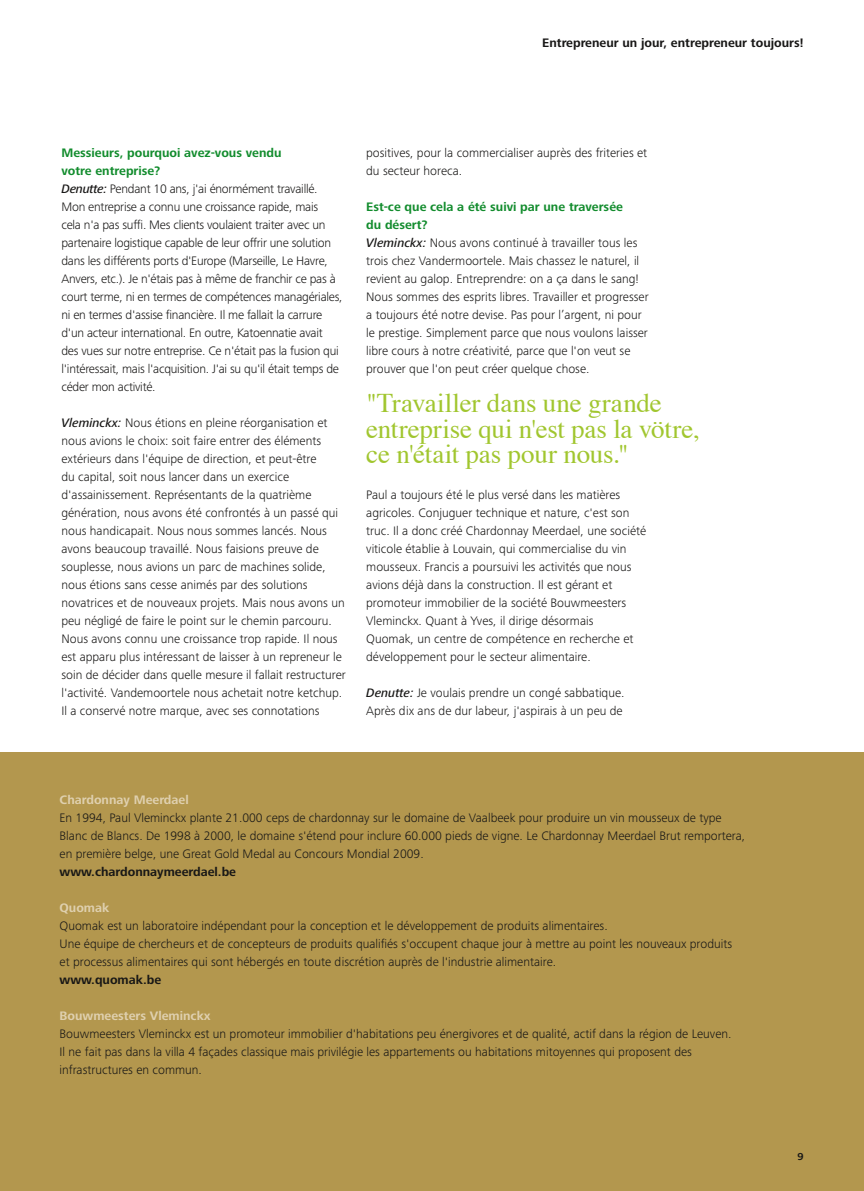
<style>
.page{position:relative;width:864px;height:1191px;background:#fff}
.page>*{position:absolute;margin:0;border:0;box-sizing:border-box;transform-origin:0 0}
.t1{font:27px/25.5px "Times";letter-spacing:-.005em;color:#a1c62f}
.t2{font:300 12.75px/18px "Frutiger Next Pro";color:#181716}
.t3{font:300 12.75px/18px "Frutiger Next Pro";letter-spacing:-.02em;color:#181716}
.t4{font:700 12.75px "Frutiger Next Pro";color:#181716}
.t5{font:700 12.75px "Frutiger Next Pro";color:#dfd0af}
.t6{font:700 10.5px "Frutiger Next Pro";color:#181716}
.s1{font-weight:700;color:#128c2d}
.s2{font-weight:500;font-style:italic}
</style>
<div class="page">
<div style="left:0;top:752px;width:863px;height:439px;background:#b3974e"></div>
<p class="t4" style="left:542px;top:36px;width:262px">Entrepreneur un jour, entrepreneur toujours!</p>
<p class="t3" style="left:61px;top:143px;width:282px"><span class="s1">Messieurs, pourquoi avez-vous vendu<br>votre entreprise?<br></span><span class="s2">Denutte:</span> Pendant 10 ans, j'ai énormément travaillé.<br>Mon entreprise a connu une croissance rapide, mais<br>cela n'a pas suffi. Mes clients voulaient traiter avec un partenaire logistique capable de leur offrir une solution dans les différents ports d'Europe (Marseille, Le Havre, Anvers, etc.). Je n'étais pas à même de franchir ce pas à court terme, ni en termes de compétences managériales, ni en termes d'assise financière. Il me fallait la carrure d'un acteur international. En outre, Katoennatie avait des vues sur notre entreprise. Ce n'était pas la fusion qui l'intéressait, mais l'acquisition. J'ai su qu'il était temps de céder mon activité.</p>
<p class="t2" style="left:61px;top:413px;width:286px"><span class="s2">Vleminckx:</span> Nous étions en pleine réorganisation et nous avions le choix: soit faire entrer des éléments extérieurs dans l'équipe de direction, et peut-être<br>du capital, soit nous lancer dans un exercice d'assainissement. Représentants de la quatrième génération, nous avons été confrontés à un passé qui nous handicapait. Nous nous sommes lancés. Nous avons beaucoup travaillé. Nous faisions preuve de souplesse, nous avions un parc de machines solide, nous étions sans cesse animés par des solutions novatrices et de nouveaux projets. Mais nous avons un peu négligé de faire le point sur le chemin parcouru.<br>Nous avons connu une croissance trop rapide. Il nous est apparu plus intéressant de laisser à un repreneur le soin de décider dans quelle mesure il fallait restructurer l'activité. Vandemoortele nous achetait notre ketchup.<br>Il a conservé notre marque, avec ses connotations</p>
<p class="t2" style="left:366px;top:143px;width:282px">positives, pour la commercialiser auprès des friteries et du secteur horeca.</p>
<p class="t2" style="left:366px;top:197px;width:284px"><span class="s1">Est-ce que cela a été suivi par une traversée<br>du désert?<br></span><span class="s2">Vleminckx:</span> Nous avons continué à travailler tous les trois chez Vandermoortele. Mais chassez le naturel, il revient au galop. Entreprendre: on a ça dans le sang!<br>Nous sommes des esprits libres. Travailler et progresser a toujours été notre devise. Pas pour l’argent, ni pour le prestige. Simplement parce que nous voulons laisser libre cours à notre créativité, parce que l'on veut se prouver que l'on peut créer quelque chose.</p>
<h1 class="t1" style="left:366px;top:388px;width:334px">"Travailler dans une grande entreprise qui n'est pas la vötre, ce n'était pas pour nous."</h1>
<p class="t2" style="left:366px;top:485px;width:281px">Paul a toujours été le plus versé dans les matières agricoles. Conjuguer technique et nature, c'est son truc. Il a donc créé Chardonnay Meerdael, une société viticole établie à Louvain, qui commercialise du vin mousseux. Francis a poursuivi les activités que nous avions déjà dans la construction. Il est gérant et promoteur immobilier de la société Bouwmeesters Vleminckx. Quant à Yves, il dirige désormais<br>Quomak, un centre de compétence en recherche et développement pour le secteur alimentaire.</p>
<p class="t2" style="left:366px;top:683px;width:260px"><span class="s2">Denutte:</span> Je voulais prendre un congé sabbatique.<br>Après dix ans de dur labeur, j'aspirais à un peu de</p>
<p class="t5" style="left:60px;top:792px;width:131px">Chardonnay Meerdael</p>
<p class="t2" style="left:60px;top:808px;width:686px">En 1994, Paul Vleminckx plante 21.000 ceps de chardonnay sur le domaine de Vaalbeek pour produire un vin mousseux de type<br>Blanc de Blancs. De 1998 à 2000, le domaine s'étend pour inclure 60.000 pieds de vigne. Le Chardonnay Meerdael Brut remportera, en première belge, une Great Gold Medal au Concours Mondial 2009.</p>
<p class="t4" style="left:60px;top:864px;width:178px">www.chardonnaymeerdael.be</p>
<p class="t5" style="left:60px;top:900px;width:51px">Quomak</p>
<p class="t2" style="left:60px;top:916px;width:673px">Quomak est un laboratoire indépendant pour la conception et le développement de produits alimentaires.<br>Une équipe de chercheurs et de concepteurs de produits qualifiés s'occupent chaque jour à mettre au point les nouveaux produits et processus alimentaires qui sont hébergés en toute discrétion auprès de l'industrie alimentaire.</p>
<p class="t4" style="left:60px;top:972px;width:103px">www.quomak.be</p>
<p class="t5" style="left:60px;top:1008px;width:152px">Bouwmeesters Vleminckx</p>
<p class="t2" style="left:60px;top:1024px;width:673px">Bouwmeesters Vleminckx est un promoteur immobilier d'habitations peu énergivores et de qualité, actif dans la région de Leuven.<br>Il ne fait pas dans la villa 4 façades classique mais privilégie les appartements ou habitations mitoyennes qui proposent des infrastructures en commun.</p>
<p class="t6" style="left:797px;top:1150px;width:8px">9</p>
</div>
